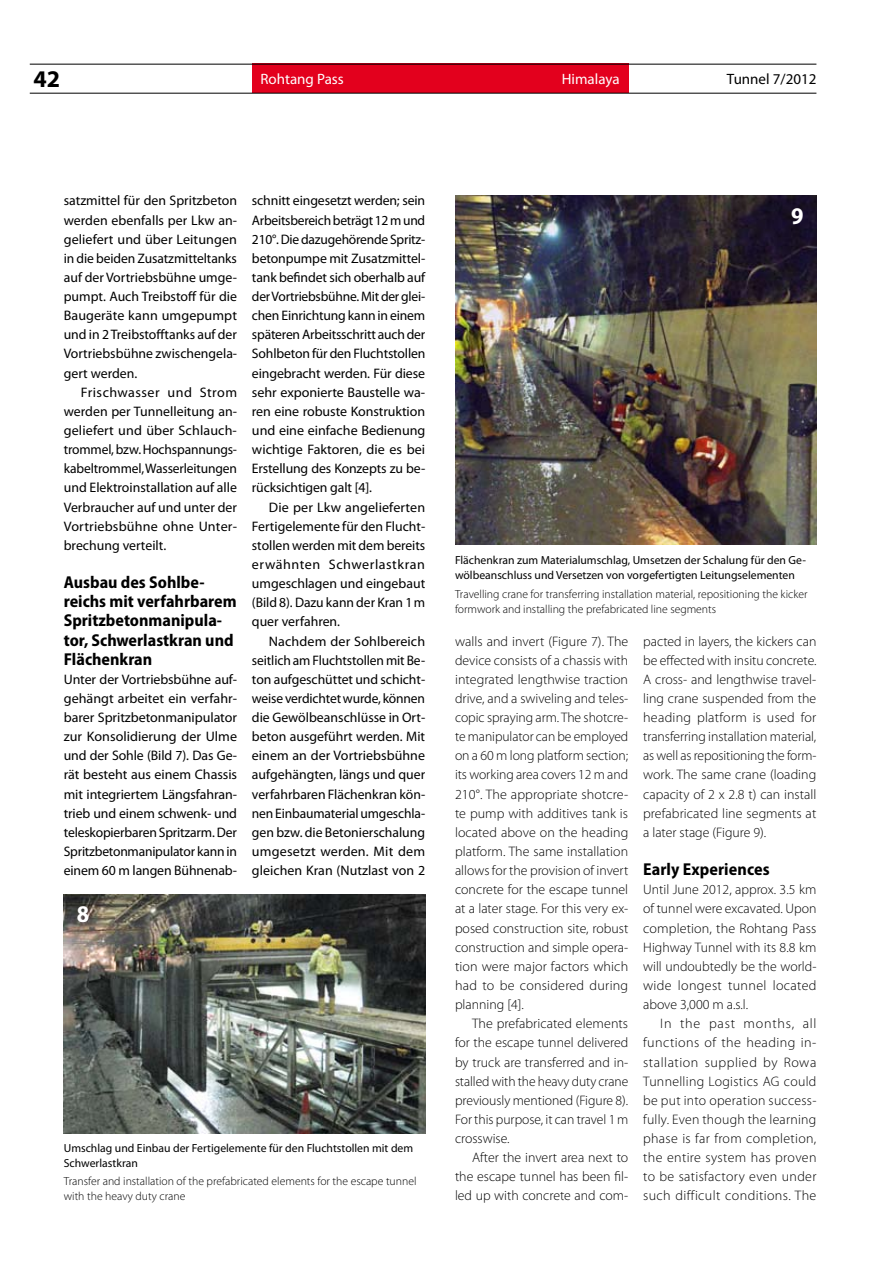
<style>
.page{position:relative;width:893px;height:1263px;background:#fff}
.page>*{position:absolute;margin:0;border:0;box-sizing:border-box;transform-origin:0 0}
.t1{font:700 24px "Myriad Pro";color:#000}
.t2{font:700 semi-condensed 24px "Myriad Pro";color:#fff}
.t3{font:700 semi-condensed 17.25px/19.2px "Myriad Pro";color:#000}
.t4{font:15px "Myriad Pro";color:#fff}
.t5{font:15px "Myriad Pro";color:#000}
.t6{font:13.8px/19.2px "Myriad Pro";color:#000;text-align:justify}
.t7{font:300 13.8px/19.2px "Myriad Pro";color:#000;text-align:justify}
.t8{font:300 11.7px/15px "Myriad Pro";color:#000}
.t9{font:11.7px/15px "Myriad Pro";color:#000}
</style>
<div class="page">
<img style="left:455px;top:196px;width:361px;height:348px">
<div style="left:252px;top:64px;width:376px;height:29px;background:#e3001d"></div>
<hr style="left:30px;top:64px;width:786px;height:1px;background:#000">
<hr style="left:30px;top:93px;width:786px;height:1px;background:#000">
<img style="left:64px;top:894px;width:361px;height:239px">
<h1 class="t1" style="left:33px;top:63px;width:28px">42</h1>
<p class="t4" style="left:260px;top:70px;width:85px">Rohtang Pass</p>
<p class="t4" style="left:562px;top:70px;width:60px">Himalaya</p>
<p class="t5" style="left:727px;top:70px;width:91px">Tunnel 7/2012</p>
<p class="t6" style="left:64px;top:191px;width:175px">satzmittel für den Spritzbeton werden ebenfalls per Lkw an&shy;geliefert und über Leitungen in die beiden Zusatzmitteltanks auf der Vortriebsbühne umge&shy;pumpt. Auch Treibstoff für die Baugeräte kann umgepumpt und in 2 Treibstofftanks auf der Vortriebsbühne zwischengela&shy;gert werden.</p>
<p class="t6" style="left:64px;top:382px;width:175px;text-indent:17px">Frischwasser und Strom werden per Tunnelleitung an&shy;geliefert und über Schlauch&shy;trommel, bzw. Hochspannungs&shy;kabeltrommel, Wasserleitungen und Elektroinstallation auf alle Verbraucher auf und unter der Vortriebsbühne ohne Unter&shy;brechung verteilt.</p>
<p class="t3" style="left:64px;top:573px;width:174px">Ausbau des Sohlbe&shy;reichs mit verfahrbarem<br>Spritzbetonmanipula&shy;tor, Schwerlastkran und<br>Flächenkran</p>
<p class="t6" style="left:64px;top:669px;width:175px">Unter der Vortriebsbühne auf&shy;gehängt arbeitet ein verfahr&shy;barer Spritzbetonmanipulator zur Konsolidierung der Ulme und der Sohle (Bild 7). Das Ge&shy;rät besteht aus einem Chassis mit integriertem Längsfahran&shy;trieb und einem schwenk- und teleskopierbaren Spritzarm. Der Spritzbetonmanipulator kann in einem 60 m langen Bühnenab-</p>
<p class="t6" style="left:252px;top:191px;width:175px">schnitt eingesetzt werden; sein Arbeitsbereich beträgt 12 m und 210°. Die dazugehörende Spritz&shy;betonpumpe mit Zusatzmittel&shy;tank befindet sich oberhalb auf der Vortriebsbühne. Mit der glei&shy;chen Einrichtung kann in einem späteren Arbeitsschritt auch der Sohlbeton für den Fluchtstollen eingebracht werden. Für diese sehr exponierte Baustelle wa&shy;ren eine robuste Konstruktion und eine einfache Bedienung wichtige Faktoren, die es bei Erstellung des Konzepts zu be&shy;rücksichtigen galt [4].</p>
<p class="t6" style="left:252px;top:497px;width:175px;text-indent:17px">Die per Lkw angelieferten Fertigelemente für den Flucht&shy;stollen werden mit dem bereits erwähnten Schwerlastkran umgeschlagen und eingebaut (Bild 8). Dazu kann der Kran 1m quer verfahren.</p>
<p class="t6" style="left:252px;top:631px;width:175px;text-indent:17px">Nachdem der Sohlbereich seitlich am Fluchtstollen mit Be&shy;ton aufgeschüttet und schicht&shy;weise verdichtet wurde, können die Gewölbeanschlüsse in Ort&shy;beton ausgeführt werden. Mit einem an der Vortriebsbühne aufgehängten, längs und quer verfahrbaren Flächenkran kön&shy;nen Einbaumaterial umgeschla&shy;gen bzw. die Betonierschalung umgesetzt werden. Mit dem gleichen Kran (Nutzlast von 2</p>
<p class="t7" style="left:455px;top:631px;width:175px">walls and invert (Figure 7). The device consists of a chassis with integrated lengthwise traction drive, and a swiveling and teles&shy;copic spraying arm. The shotcre&shy;te manipulator can be employed on a 60 m long platform section; its working area covers 12 m and 210°. The appropriate shotcre&shy;te pump with additives tank is located above on the heading platform. The same installation allows for the provision of invert concrete for the escape tunnel at a later stage. For this very ex&shy;posed construction site, robust construction and simple opera&shy;tion were major factors which had to be considered during planning [4].</p>
<p class="t7" style="left:455px;top:1014px;width:175px;text-indent:17px">The prefabricated elements for the escape tunnel delivered by truck are transferred and in&shy;stalled with the heavy duty crane previously mentioned (Figure 8).<br>For this purpose, it can travel 1m crosswise.</p>
<p class="t7" style="left:455px;top:1148px;width:175px;text-indent:17px">After the invert area next to the escape tunnel has been fil&shy;led up with concrete and com-</p>
<h1 class="t2" style="left:791px;top:202px;width:14px">9</h1>
<p class="t9" style="left:455px;top:552px;width:352px">Flächenkran zum Materialumschlag, Umsetzen der Schalung für den Ge&shy;wölbeanschluss und Versetzen von vorgefertigten Leitungselementen</p>
<p class="t8" style="left:455px;top:586px;width:354px">Travelling crane for transferring installation material, repositioning the kicker formwork and installing the prefabricated line segments</p>
<p class="t7" style="left:643px;top:631px;width:175px">pacted in layers, the kickers can be effected with insitu concrete.<br>A cross- and lengthwise travel&shy;ling crane suspended from the heading platform is used for transferring installation material, as well as repositioning the form&shy;work. The same crane (loading capacity of 2 x 2.8 t) can install prefabricated line segments at a later stage (Figure 9).</p>
<p class="t3" style="left:643px;top:860px;width:128px">Early Experiences</p>
<p class="t7" style="left:643px;top:880px;width:175px">Until June 2012, approx. 3.5 km of tunnel were excavated. Upon completion, the Rohtang Pass Highway Tunnel with its 8.8 km will undoubtedly be the world&shy;wide longest tunnel located above 3,000 m a.s.l.</p>
<p class="t7" style="left:643px;top:1014px;width:175px;text-indent:17px">In the past months, all functions of the heading in&shy;stallation supplied by Rowa Tunnelling Logistics AG could be put into operation success&shy;fully. Even though the learning phase is far from completion, the entire system has proven to be satisfactory even under such difficult conditions. The</p>
<h1 class="t2" style="left:77px;top:901px;width:14px">8</h1>
<p class="t9" style="left:64px;top:1140px;width:351px">Umschlag und Einbau der Fertigelemente für den Fluchtstollen mit dem<br>Schwerlastkran</p>
<p class="t8" style="left:64px;top:1174px;width:354px">Transfer and installation of the prefabricated elements for the escape tunnel with the heavy duty crane</p>
</div>
